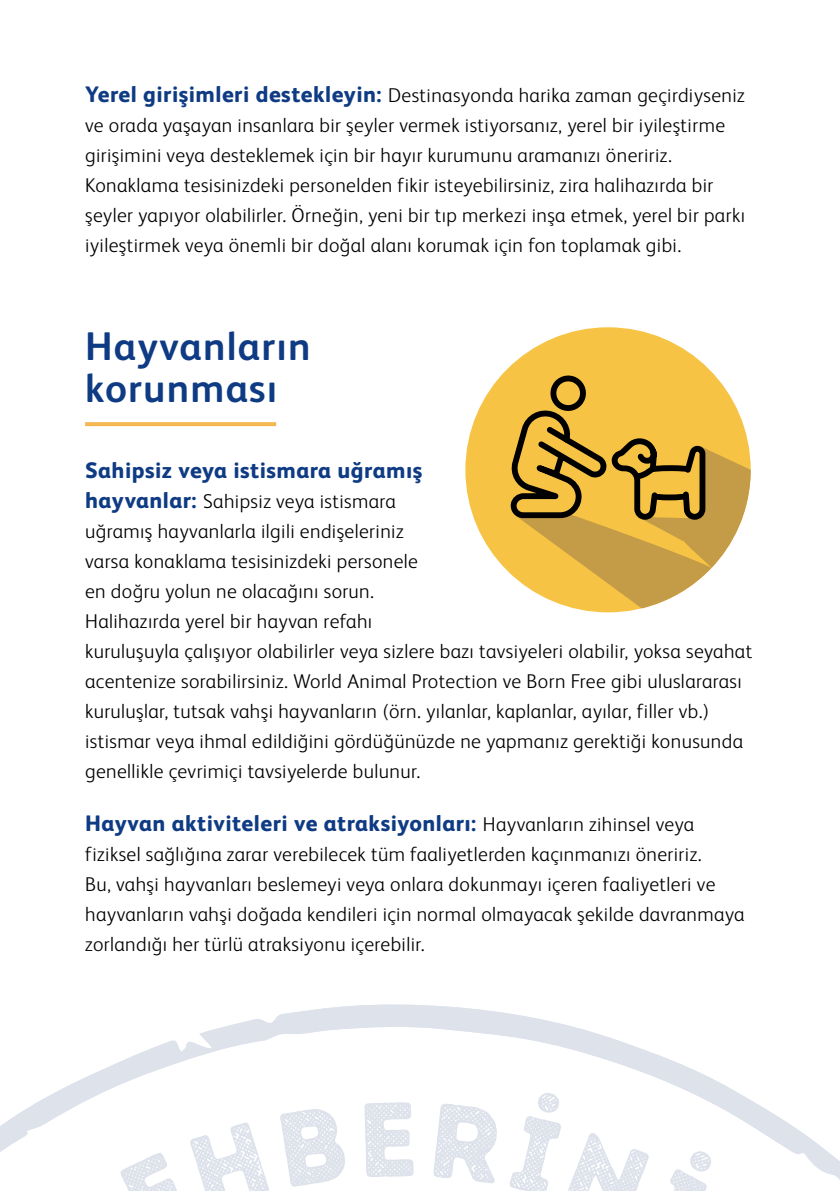
<style>
.page{position:relative;width:840px;height:1191px;background:#fff}
.page>*{position:absolute;margin:0;border:0;box-sizing:border-box;transform-origin:0 0}
.t1{font:700 40px/42px "FS Albert Pro";letter-spacing:.03em;color:#0e3b83}
.t2{font:800 22.4px "FS Albert Pro";letter-spacing:.02em;color:#0e3b83}
.t3{font:300 20px/30px "FS Albert Pro";letter-spacing:.02em;color:#000}
.s1{font-weight:800;font-size:22.4px;color:#0e3b83}
.s2{font-weight:300;font-size:20px;color:#000}
</style>
<div class="page">
<svg style="left:85px;top:422px;width:191px;height:4px"></svg>
<svg style="left:0;top:1004px;width:839px;height:175px"></svg>
<div style="left:465px;top:327px;width:285px;height:285px;background:#f6c345;border-radius:50%"></div>
<svg style="left:465px;top:373px;width:285px;height:235px"></svg>
<svg style="left:189px;top:1121px;width:81px;height:58px"></svg>
<svg style="left:279px;top:1105px;width:69px;height:74px"></svg>
<svg style="left:364px;top:1101px;width:49px;height:76px"></svg>
<svg style="left:432px;top:1102px;width:70px;height:77px"></svg>
<svg style="left:508px;top:1088px;width:141px;height:91px"></svg>
<p class="t3" style="left:85px;top:79px;width:661px"><span class="s1">Yerel girişimleri destekleyin:</span> Destinasyonda harika zaman geçirdiyseniz ve orada yaşayan insanlara bir şeyler vermek istiyorsanız, yerel bir iyileştirme girişimini veya desteklemek için bir hayır kurumunu aramanızı öneririz.<br>Konaklama tesisinizdeki personelden fikir isteyebilirsiniz, zira halihazırda bir şeyler yapıyor olabilirler. Örneğin, yeni bir tıp merkezi inşa etmek, yerel bir parkı iyileştirmek veya önemli bir doğal alanı korumak için fon toplamak gibi.</p>
<h1 class="t1" style="left:85px;top:323px;width:227px">Hayvanların korunması</h1>
<p class="t2" style="left:85px;top:452px;width:338px">Sahipsiz veya istismara uğramış</p>
<p class="t3" style="left:85px;top:484px;width:668px"><span class="s1">hayvanlar:</span> Sahipsiz veya istismara<br>uğramış hayvanlarla ilgili endişeleriniz<br>varsa konaklama tesisinizdeki personele<br>en doğru yolun ne olacağını sorun.<br>Halihazırda yerel bir hayvan refahı<br>kuruluşuyla çalışıyor olabilirler veya sizlere bazı tavsiyeleri olabilir, yoksa seyahat acentenize sorabilirsiniz. World Animal Protection ve Born Free gibi uluslararası kuruluşlar, tutsak vahşi hayvanların (örn. yılanlar, kaplanlar, ayılar, filler vb.) istismar veya ihmal edildiğini gördüğünüzde ne yapmanız gerektiği konusunda genellikle çevrimiçi tavsiyelerde bulunur.</p>
<p class="t2" style="left:85px;top:805px;width:610px">Hayvan aktiviteleri ve atraksiyonları: <span class="s2">Hayvanların zihinsel veya</span></p>
<p class="t3" style="left:85px;top:837px;width:660px">fiziksel sağlığına zarar verebilecek tüm faaliyetlerden kaçınmanızı öneririz.<br>Bu, vahşi hayvanları beslemeyi veya onlara dokunmayı içeren faaliyetleri ve hayvanların vahşi doğada kendileri için normal olmayacak şekilde davranmaya zorlandığı her türlü atraksiyonu içerebilir.</p>
</div>
